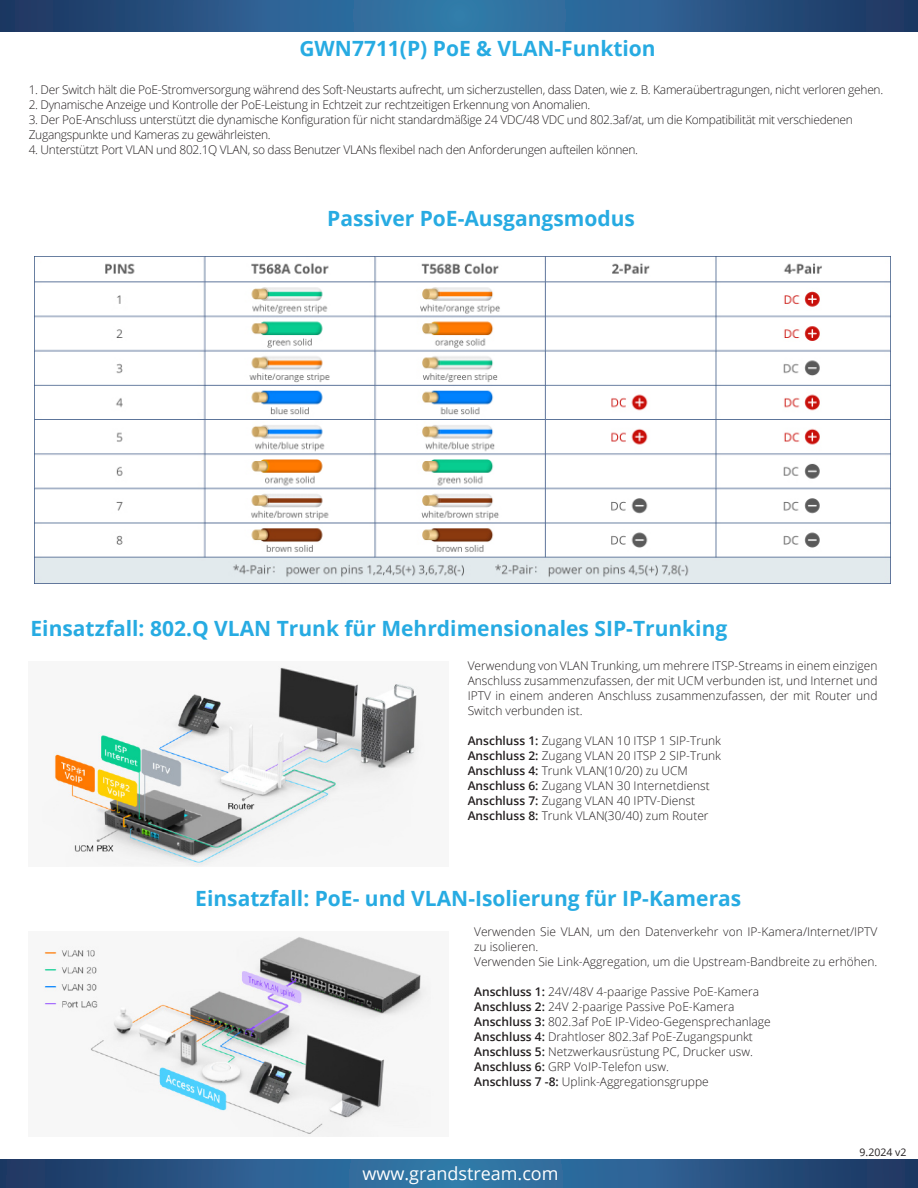
<style>
.page{position:relative;width:918px;height:1188px;background:#fff}
.page>*{position:absolute;margin:0;border:0;box-sizing:border-box;transform-origin:0 0}
.t1{font:700 21px "Open Sans";color:#27abe2}
.t2{font:18px "Open Sans";color:#fff}
.t3{font:300 12px/15px "Open Sans";color:#231f20;text-align:justify}
.t4{font:300 12px/15px "Open Sans";letter-spacing:-.025em;color:#231f20}
.t5{font:10.5px "Open Sans";color:#231f20}
.s1{font-weight:600}
</style>
<div class="page">
<svg style="left:0;top:0;width:918px;height:32px;background:#295988"></svg>
<svg style="left:0;top:1160px;width:918px;height:28px;background:#295988"></svg>
<img style="left:35px;top:256px;width:856px;height:328px">
<img style="left:53px;top:667px;width:368px;height:199px">
<img style="left:43px;top:936px;width:388px;height:200px">
<p class="t1" style="left:299px;top:33px;width:358px">GWN7711(P) PoE &amp; VLAN-Funktion</p>
<p class="t4" style="left:29px;top:82px;width:856px">1. Der Switch hält die PoE-Stromversorgung während des Soft-Neustarts aufrecht, um sicherzustellen, dass Daten, wie z. B. Kameraübertragungen, nicht verloren gehen.</p>
<p class="t4" style="left:29px;top:97px;width:563px">2. Dynamische Anzeige und Kontrolle der PoE-Leistung in Echtzeit zur rechtzeitigen Erkennung von Anomalien.</p>
<p class="t4" style="left:29px;top:112px;width:826px">3. Der PoE-Anschluss unterstützt die dynamische Konfiguration für nicht standardmäßige 24 VDC/48 VDC und 802.3af/at, um die Kompatibilität mit verschiedenen<br>Zugangspunkte und Kameras zu gewährleisten.</p>
<p class="t4" style="left:29px;top:142px;width:611px">4. Unterstützt Port VLAN und 802.1Q VLAN, so dass Benutzer VLANs flexibel nach den Anforderungen aufteilen können.</p>
<p class="t1" style="left:327px;top:203px;width:309px">Passiver PoE-Ausgangsmodus</p>
<p class="t1" style="left:31px;top:614px;width:698px">Einsatzfall: 802.Q VLAN Trunk für Mehrdimensionales SIP-Trunking</p>
<p class="t3" style="left:468px;top:658px;width:411px">Verwendung von VLAN Trunking, um mehrere ITSP-Streams in einem einzigen Anschluss zusammenzufassen, der mit UCM verbunden ist, und Internet und IPTV in einem anderen Anschluss zusammenzufassen, der mit Router und Switch verbunden ist.</p>
<p class="t3" style="left:468px;top:733px;width:255px"><span class="s1">Anschluss 1:</span> Zugang VLAN 10 ITSP 1 SIP-Trunk</p>
<p class="t3" style="left:468px;top:748px;width:255px"><span class="s1">Anschluss 2:</span> Zugang VLAN 20 ITSP 2 SIP-Trunk</p>
<p class="t3" style="left:468px;top:763px;width:222px"><span class="s1">Anschluss 4:</span> Trunk VLAN(10/20) zu UCM</p>
<p class="t3" style="left:468px;top:778px;width:244px"><span class="s1">Anschluss 6:</span> Zugang VLAN 30 Internetdienst</p>
<p class="t3" style="left:468px;top:793px;width:229px"><span class="s1">Anschluss 7:</span> Zugang VLAN 40 IPTV-Dienst</p>
<p class="t3" style="left:468px;top:808px;width:242px"><span class="s1">Anschluss 8:</span> Trunk VLAN(30/40) zum Router</p>
<p class="t1" style="left:195px;top:884px;width:548px">Einsatzfall: PoE- und VLAN-Isolierung für IP-Kameras</p>
<p class="t3" style="left:474px;top:924px;width:405px">Verwenden Sie VLAN, um den Datenverkehr von IP-Kamera/Internet/IPTV zu isolieren.</p>
<p class="t3" style="left:474px;top:954px;width:405px">Verwenden Sie Link-Aggregation, um die Upstream-Bandbreite zu erhöhen.</p>
<p class="t3" style="left:474px;top:984px;width:286px"><span class="s1">Anschluss 1:</span> 24V/48V 4-paarige Passive PoE-Kamera</p>
<p class="t3" style="left:474px;top:999px;width:262px"><span class="s1">Anschluss 2:</span> 24V 2-paarige Passive PoE-Kamera</p>
<p class="t3" style="left:474px;top:1014px;width:298px"><span class="s1">Anschluss 3:</span> 802.3af PoE IP-Video-Gegensprechanlage</p>
<p class="t3" style="left:474px;top:1029px;width:280px"><span class="s1">Anschluss 4:</span> Drahtloser 802.3af PoE-Zugangspunkt</p>
<p class="t3" style="left:474px;top:1044px;width:280px"><span class="s1">Anschluss 5:</span> Netzwerkausrüstung PC, Drucker usw.</p>
<p class="t3" style="left:474px;top:1059px;width:197px"><span class="s1">Anschluss 6:</span> GRP VoIP-Telefon usw.</p>
<p class="t3" style="left:474px;top:1074px;width:236px"><span class="s1">Anschluss 7 -8:</span> Uplink-Aggregationsgruppe</p>
<p class="t2" style="left:362px;top:1161px;width:198px">www.grandstream.com</p>
<p class="t5" style="left:860px;top:1145px;width:48px">9.2024 v2</p>
</div>
